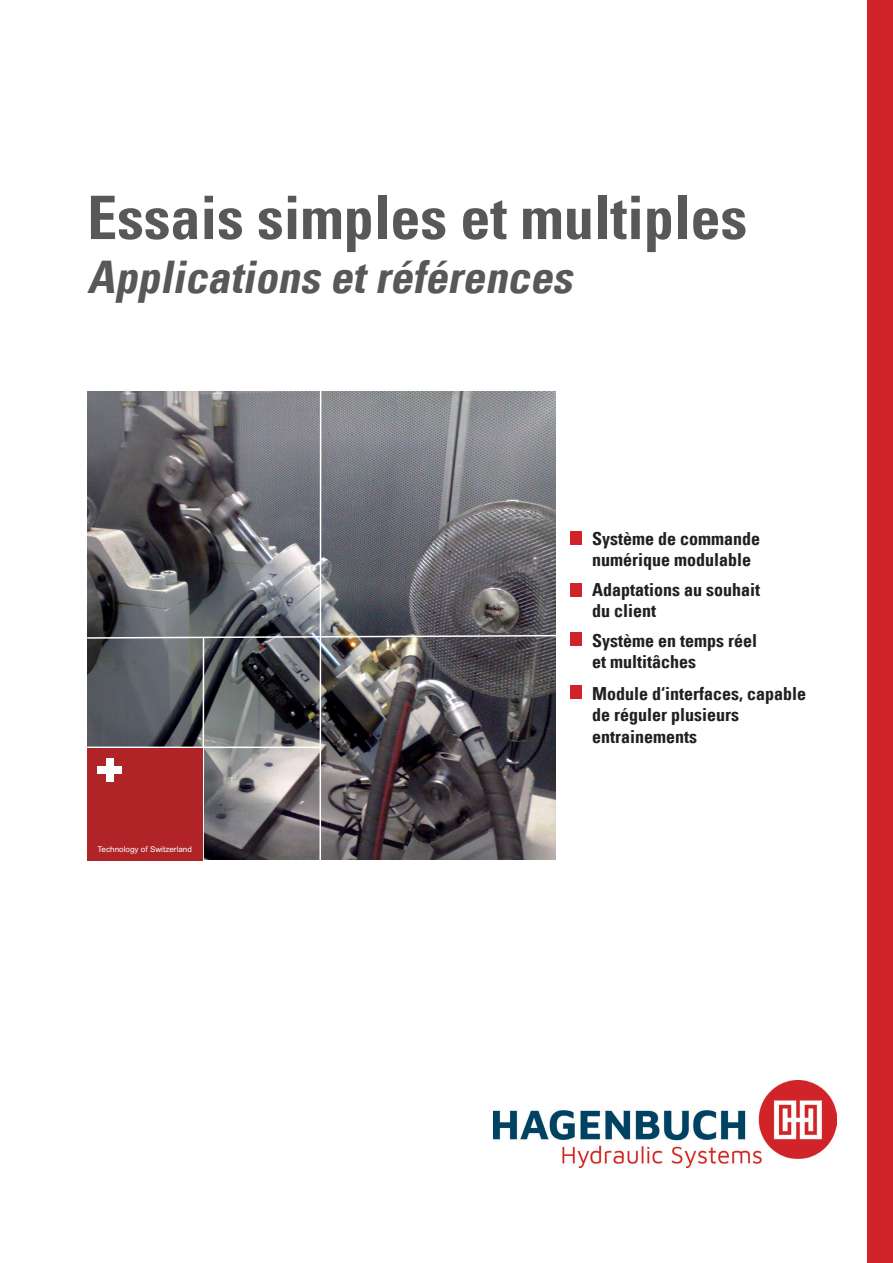
<style>
.page{position:relative;width:893px;height:1263px;background:#fff}
.page>*{position:absolute;margin:0;border:0;box-sizing:border-box;transform-origin:0 0}
.t1{font:60px "Univers Com 67 Bold Cond";color:#57585a}
.t2{font:italic 45px "Univers Com 67 Bold Cond";color:#57585a}
.t3{font:18px/21.6px "Univers Com 67 Bold Cond";color:#231f20}
.t4{font:7.95px "Arial";color:#fff}
</style>
<div class="page">
<div style="left:87px;top:391px;width:469px;height:469px;background:#231f20;opacity:.5"></div>
<svg style="left:87px;top:634px;width:469px;height:5px;background:#89888b"></svg>
<hr style="left:319px;top:386px;width:2px;height:479px;background:#fff">
<hr style="left:87px;top:746px;width:234px;height:2px;background:#fff">
<hr style="left:202px;top:637px;width:2px;height:227px;background:#fff">
<div style="left:87px;top:748px;width:116px;height:112px;background:#b02428"></div>
<div style="left:106px;top:758px;width:7px;height:24px;background:#fff"></div>
<div style="left:98px;top:766px;width:24px;height:7px;background:#fff"></div>
<div style="left:571px;top:531px;width:11px;height:14px;background:#d1232a"></div>
<div style="left:571px;top:583px;width:11px;height:14px;background:#d1232a"></div>
<div style="left:571px;top:632px;width:11px;height:14px;background:#d1232a"></div>
<div style="left:571px;top:685px;width:11px;height:14px;background:#d1232a"></div>
<img style="left:493px;top:1081px;width:344px;height:87px">
<div style="left:867px;top:0;width:26px;height:1263px;background:#d1232a"></div>
<h1 class="t1" style="left:87px;top:181px;width:662px">Essais simples et multiples</h1>
<h2 class="t2" style="left:87px;top:249px;width:496px">Applications etréférences</h2>
<p class="t3" style="left:592px;top:527px;width:169px">Système de commande numérique modulable</p>
<p class="t3" style="left:592px;top:578px;width:170px">Adaptations au souhait du client</p>
<p class="t3" style="left:592px;top:629px;width:166px">Système en temps réel et multitâches</p>
<p class="t4" style="left:98px;top:844px;width:96px">Technology of Switzerland</p>
<p class="t3" style="left:592px;top:682px;width:216px">Module d‘interfaces, capable de réguler plusieurs entrainements</p>
</div>
